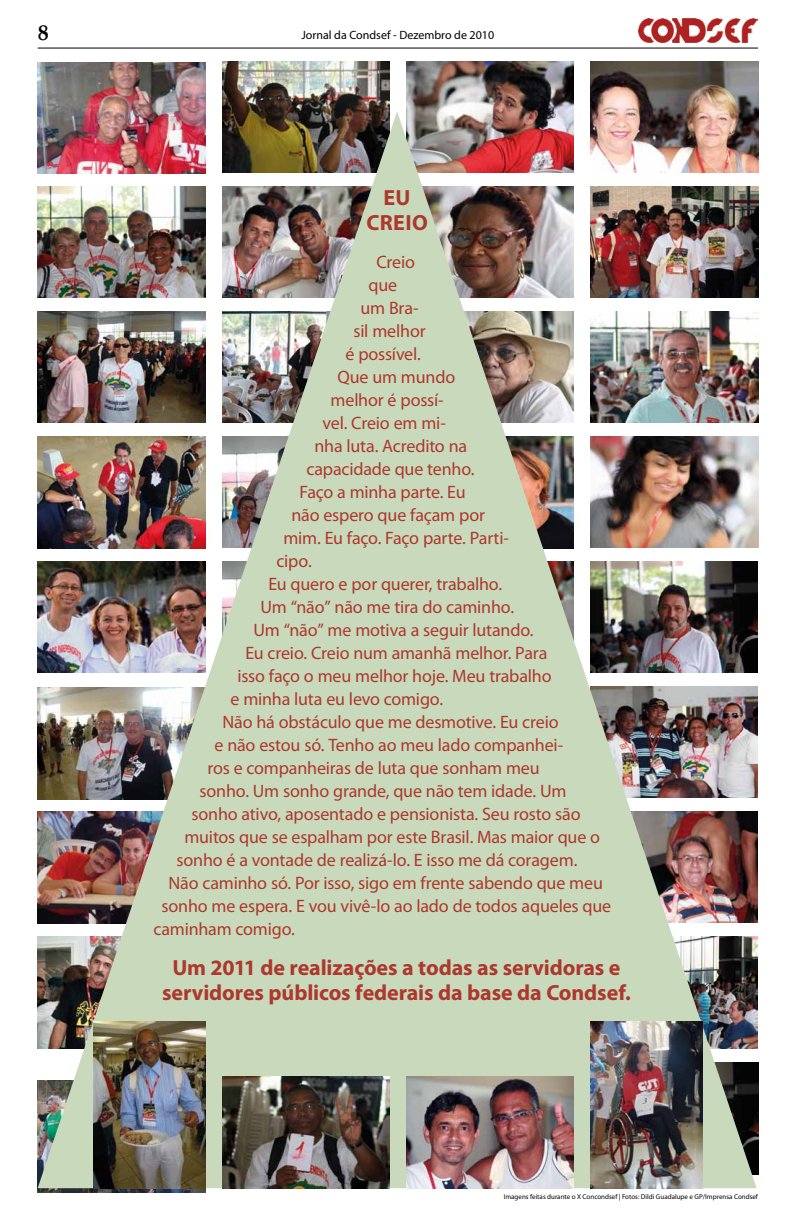
<style>
.page{position:relative;width:794px;height:1225px;background:#fff}
.page>*{position:absolute;margin:0;border:0;box-sizing:border-box;transform-origin:0 0}
.t1{font:700 22px/25px "Myriad Pro";letter-spacing:-.005em;color:#ad382d;text-align:center}
.t2{font:700 22px "Palatino Linotype";color:#000}
.t3{font:18px "Myriad Pro";letter-spacing:-.01em;color:#ad382d}
.t4{font:12px "Myriad Pro";color:#000}
.t5{font:7px "Myriad Pro";color:#000}
</style>
<div class="page">
<hr style="left:38px;top:48px;width:720px;height:1px;background:#000">
<img style="left:639px;top:19px;width:119px;height:23px">
<img style="left:38px;top:1188px;width:167px;height:4px">
<img style="left:38px;top:62px;width:167px;height:49px">
<img style="left:222px;top:61px;width:167px;height:50px">
<img style="left:406px;top:61px;width:167px;height:50px">
<img style="left:590px;top:61px;width:168px;height:111px">
<img style="left:38px;top:111px;width:718px;height:1077px">
<img style="left:222px;top:1076px;width:167px;height:112px">
<img style="left:406px;top:1076px;width:167px;height:112px">
<img style="left:590px;top:1021px;width:112px;height:167px">
<img style="left:93px;top:1021px;width:112px;height:167px">
<p class="t2" style="left:38px;top:17px;width:12px">8</p>
<p class="t4" style="left:301px;top:28px;width:194px">Jornal da Condsef - Dezembro de 2010</p>
<p class="t1" style="left:383px;top:184px;width:26px">Eu</p>
<p class="t1" style="left:366px;top:209px;width:13px">creio</p>
<p class="t3" style="left:376px;top:250px;width:40px">Creio</p>
<p class="t3" style="left:368px;top:273px;width:30px">que</p>
<p class="t3" style="left:360px;top:296px;width:60px">um Bra-</p>
<p class="t3" style="left:353px;top:319px;width:74px">sil melhor</p>
<p class="t3" style="left:345px;top:342px;width:77px">é possível.</p>
<p class="t3" style="left:337px;top:365px;width:119px">Que um mundo</p>
<p class="t3" style="left:330px;top:388px;width:115px">melhor é possí-</p>
<p class="t3" style="left:322px;top:411px;width:125px">vel. Creio em mi-</p>
<p class="t3" style="left:314px;top:434px;width:154px">nha luta. Acredito na</p>
<p class="t3" style="left:306px;top:457px;width:170px">capacidade que tenho.</p>
<p class="t3" style="left:299px;top:480px;width:168px">Faço a minha parte. Eu</p>
<p class="t3" style="left:291px;top:503px;width:195px">não espero que façam por</p>
<p class="t3" style="left:283px;top:526px;width:227px">mim. Eu faço. Faço parte. Parti-</p>
<p class="t3" style="left:276px;top:549px;width:37px">cipo.</p>
<p class="t3" style="left:268px;top:572px;width:235px">Eu quero e por querer, trabalho.</p>
<p class="t3" style="left:260px;top:595px;width:255px">Um “não” não me tira do caminho.</p>
<p class="t3" style="left:253px;top:618px;width:282px">Um “não” me motiva a seguir lutando.</p>
<p class="t3" style="left:245px;top:641px;width:303px">Eu creio. Creio num amanhã melhor. Para</p>
<p class="t3" style="left:237px;top:664px;width:316px">isso faço o meu melhor hoje. Meu trabalho</p>
<p class="t3" style="left:230px;top:687px;width:214px">e minha luta eu levo comigo.</p>
<p class="t3" style="left:222px;top:710px;width:337px">Não há obstáculo que me desmotive. Eu creio</p>
<p class="t3" style="left:214px;top:733px;width:350px">e não estou só. Tenho ao meu lado companhei-</p>
<p class="t3" style="left:207px;top:756px;width:334px">ros e companheiras de luta que sonham meu</p>
<p class="t3" style="left:199px;top:779px;width:368px">sonho. Um sonho grande, que não tem idade. Um</p>
<p class="t3" style="left:191px;top:802px;width:390px">sonho ativo, aposentado e pensionista. Seu rosto são</p>
<p class="t3" style="left:184px;top:825px;width:417px">muitos que se espalham por este Brasil. Mas maior que o</p>
<p class="t3" style="left:176px;top:848px;width:402px">sonho é a vontade de realizá-lo. E isso me dá coragem.</p>
<p class="t3" style="left:168px;top:871px;width:436px">Não caminho só. Por isso, sigo em frente sabendo que meu</p>
<p class="t3" style="left:161px;top:894px;width:451px">sonho me espera. E vou vivê-lo ao lado de todos aqueles que</p>
<p class="t3" style="left:153px;top:917px;width:143px">caminham comigo.</p>
<p class="t1" style="left:162px;top:954px;width:470px">Um 2011 de realizações a todas as servidoras e servidores públicos federais da base da Condsef.</p>
<p class="t5" style="left:504px;top:1192px;width:256px">Imagens feitas durante o X Concondsef | Fotos: Dildi Guadalupe e GP/Imprensa Condsef</p>
</div>
